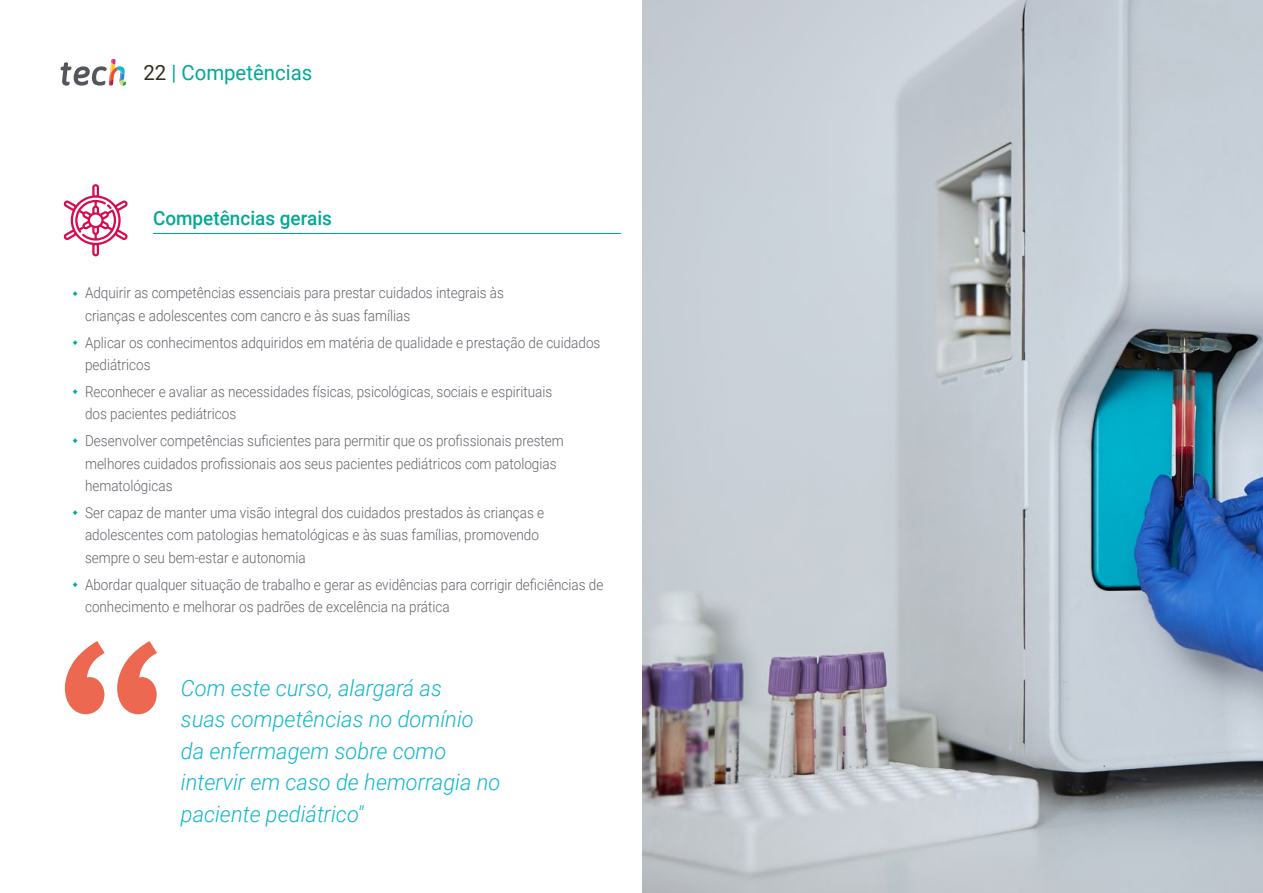
<style>
.page{position:relative;width:1263px;height:893px;background:#fff}
.page>*{position:absolute;margin:0;border:0;box-sizing:border-box;transform-origin:0 0}
.t1{font:italic 300 22.5px/31.5px "Roboto";color:#11b6cf}
.t2{font:21px "Roboto";color:#00a996}
.t3{font:500 19.5px "Roboto";color:#00a996}
.t4{font:300 15px/22.5px "Roboto";color:#61646a;scale:.9 1}
.s1{color:#312e20}
</style>
<div class="page">
<hr style="left:153px;top:233px;width:468px;height:1px;background:#00a996">
<svg style="left:63px;top:184px;width:65px;height:72px"></svg>
<svg style="left:61px;top:59px;width:65px;height:27px"></svg>
<img style="left:642px;top:0;width:621px;height:893px">
<svg style="left:65px;top:641px;width:92px;height:73px"></svg>
<h2 class="t2" style="left:144px;top:57px;width:170px"><span class="s1">22</span> | Competências</h2>
<h3 class="t3" style="left:153px;top:204px;width:180px">Competências gerais</h3>
<p class="t4" style="left:85px;top:281px;width:467px">Adquirir as competências essenciais para prestar cuidados integrais às crianças e adolescentes com cancro e às suas famílias</p>
<p class="t4" style="left:85px;top:330px;width:574px">Aplicar os conhecimentos adquiridos em matéria de qualidade e prestação de cuidados pediátricos</p>
<p class="t4" style="left:85px;top:380px;width:521px">Reconhecer e avaliar as necessidades físicas, psicológicas, sociais e espirituais dos pacientes pediátricos</p>
<p class="t4" style="left:85px;top:429px;width:534px">Desenvolver competências suficientes para permitir que os profissionais prestem melhores cuidados profissionais aos seus pacientes pediátricos com patologias hematológicas</p>
<p class="t4" style="left:85px;top:501px;width:512px">Ser capaz de manter uma visão integral dos cuidados prestados às crianças e adolescentes com patologias hematológicas e às suas famílias, promovendo sempre o seu bem-estar e autonomia</p>
<p class="t4" style="left:85px;top:572px;width:577px">Abordar qualquer situação de trabalho e gerar as evidências para corrigir deficiências de conhecimento e melhorar os padrões de excelência na prática</p>
<h1 class="t1" style="left:181px;top:671px;width:321px">Com este curso, alargará as<br>suas competências no domínio da enfermagem sobre como intervir em caso de hemorragia no paciente pediátrico"</h1>
</div>
